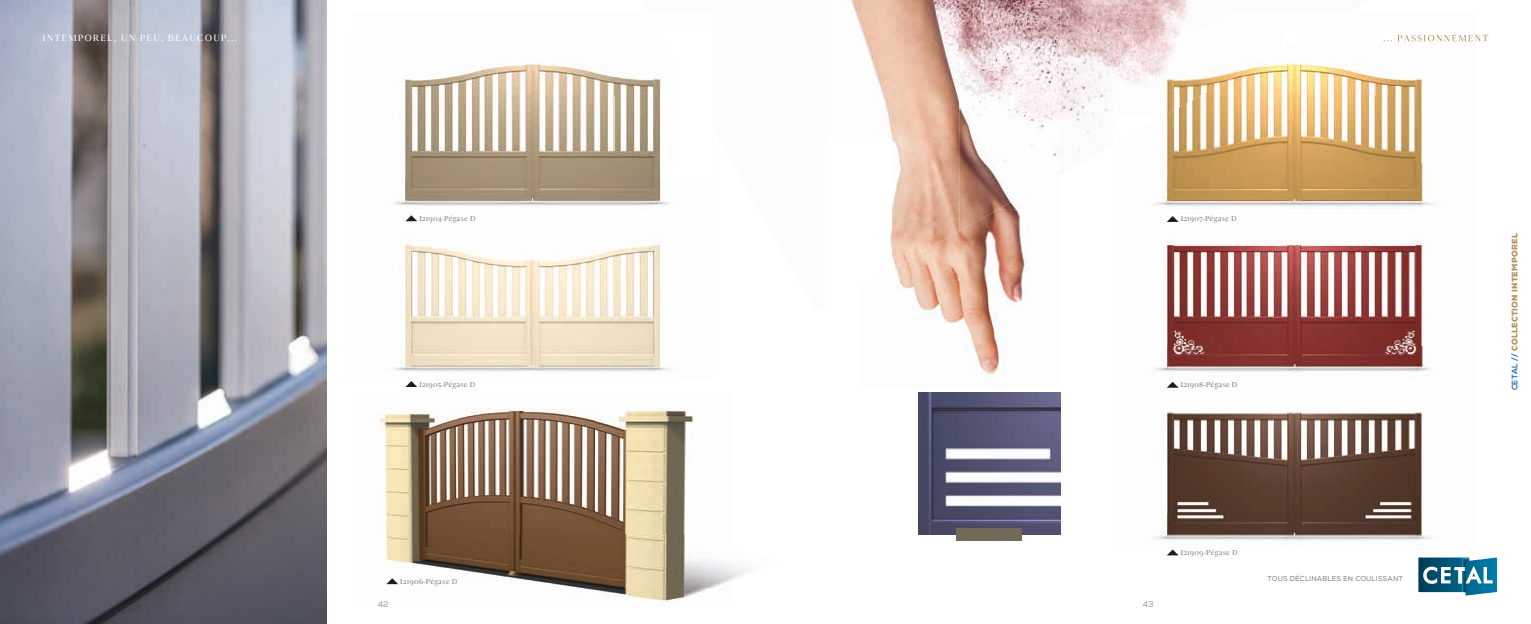
<style>
.page{position:relative;width:1531px;height:624px;background:#fff}
.page>*{position:absolute;margin:0;border:0;box-sizing:border-box;transform-origin:0 0}
.t1{font:10px "Novar";letter-spacing:.1em;color:#fff}
.t2{font:8px "Novar";letter-spacing:.01em;color:#7c7c7c}
.t3{font:900 8px "Nexa";letter-spacing:.04em;color:#b2915e}
.t4{font:8px "Nexa";color:#7c7c7c}
.t5{font:7px "Nexa";letter-spacing:.025em;color:#7c7c7c}
.s1{font-weight:700;color:#1f71b8}
</style>
<div class="page">
<img style="left:1060px;top:0;width:129px;height:174px">
<img style="left:0;top:0;width:326px;height:624px">
<img style="left:918px;top:392px;width:142px;height:142px">
<div style="left:956px;top:528px;width:66px;height:12px;background:#716a5b"></div>
<img style="left:897px;top:281px;width:126px;height:99px">
<img style="left:926px;top:231px;width:103px;height:50px">
<img style="left:896px;top:269px;width:30px;height:12px">
<img style="left:845px;top:0;width:47px;height:248px">
<img style="left:892px;top:0;width:67px;height:269px">
<img style="left:959px;top:0;width:68px;height:231px">
<img style="left:1027px;top:0;width:33px;height:157px">
<svg style="left:1418px;top:557px;width:79px;height:38px"></svg>
<img style="left:1161px;top:387px;width:83px;height:127px">
<img style="left:1244px;top:412px;width:179px;height:102px">
<img style="left:1155px;top:514px;width:277px;height:27px">
<img style="left:1163px;top:178px;width:261px;height:186px">
<img style="left:1155px;top:364px;width:276px;height:8px">
<img style="left:1172px;top:13px;width:17px;height:18px">
<img style="left:1113px;top:13px;width:59px;height:18px">
<img style="left:1244px;top:32px;width:229px;height:146px">
<img style="left:1179px;top:88px;width:65px;height:90px">
<img style="left:1113px;top:116px;width:66px;height:80px">
<img style="left:1113px;top:31px;width:101px;height:85px">
<img style="left:1214px;top:32px;width:68px;height:56px">
<img style="left:1282px;top:32px;width:34px;height:18px">
<img style="left:1113px;top:116px;width:51px;height:29px">
<img style="left:1383px;top:33px;width:90px;height:8px">
<img style="left:1153px;top:196px;width:281px;height:18px">
<img style="left:378px;top:408px;width:354px;height:196px">
<svg style="left:386px;top:578px;width:12px;height:6px"></svg>
<svg style="left:1167px;top:549px;width:11px;height:6px"></svg>
<svg style="left:1167px;top:216px;width:11px;height:6px"></svg>
<svg style="left:1167px;top:382px;width:11px;height:5px"></svg>
<img style="left:614px;top:178px;width:49px;height:18px">
<img style="left:402px;top:62px;width:212px;height:134px">
<img style="left:614px;top:76px;width:47px;height:102px">
<img style="left:657px;top:76px;width:5px;height:52px">
<img style="left:394px;top:221px;width:276px;height:150px">
<img style="left:393px;top:196px;width:278px;height:13px">
<svg style="left:405px;top:381px;width:12px;height:6px"></svg>
<svg style="left:405px;top:215px;width:12px;height:6px"></svg>
<p class="t1" style="left:43px;top:32px;width:196px">INTEMPOREL, UN PEU, BEAUCOUP...</p>
<p class="t2" style="left:419px;top:214px;width:58px">I21904-Pégase D</p>
<p class="t2" style="left:1180px;top:214px;width:58px">I21907-Pégase D</p>
<p class="t2" style="left:419px;top:380px;width:58px">I21905-Pégase D</p>
<p class="t2" style="left:1180px;top:380px;width:58px">I21908-Pégase D</p>
<p class="t4" style="left:378px;top:599px;width:12px">42</p>
<p class="t2" style="left:400px;top:577px;width:59px">I21906-Pégase D</p>
<p class="t4" style="left:1143px;top:599px;width:12px">43</p>
<p class="t2" style="left:1180px;top:547px;width:59px">I21909-Pégase D</p>
<p class="t5" style="left:1267px;top:575px;width:137px">TOUS DÉCLINABLES EN COULISSANT</p>
<p class="t3" style="left:1509px;top:390px;width:158px;rotate:-90deg"><span class="s1">CETAL //</span> COLLECTION INTEMPOREL</p>
</div>
